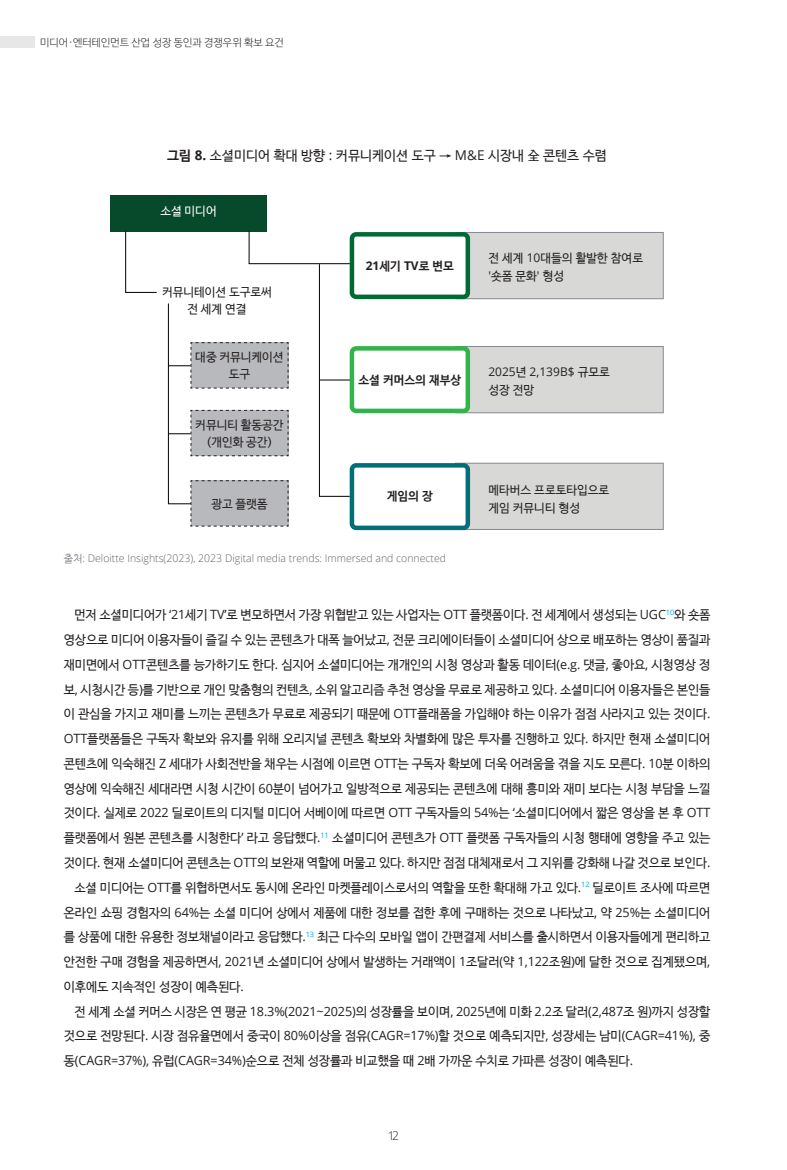
<style>
.page{position:relative;width:787px;height:1170px;background:#fff}
.page>*{position:absolute;margin:0;border:0;box-sizing:border-box;transform-origin:0 0}
.t1{font:13.5px "Nanum Barun Gothic";color:#231f20}
.t2{font:12.75px/24.8px "Nanum Barun Gothic";letter-spacing:-.01em;color:#231f20;text-align:justify}
.t3{font:12px "Nanum Barun Gothic";color:#231f20}
.t4{font:700 12px "Nanum Barun Gothic";color:#231f20}
.t5{font:12px "Open Sans";color:#231f20}
.t6{font:12px "Nanum Barun Gothic";color:#fff}
.t7{font:300 12px "Open Sans";color:#231f20}
.t8{font:300 10.5px "Open Sans";color:#5f6369}
.t9{font:300 10.5px "Nanum Barun Gothic";color:#231f20}
.s1{font-weight:700}
.s2{font-family:"Open Sans";font-weight:700}
.s3{font-family:"Open Sans"}
.s4{font-family:"Nanum Barun Gothic"}
</style>
<div class="page">
<div style="left:0;top:36px;width:35px;height:12px;background:#e6e7e6"></div>
<div style="left:455px;top:463px;width:208px;height:67px;background:#d8d9d7;border:1px solid #868a8e"></div>
<div style="left:455px;top:346px;width:208px;height:67px;background:#d8d9d7;border:1px solid #868a8e"></div>
<div style="left:455px;top:232px;width:208px;height:67px;background:#d8d9d7;border:1px solid #868a8e"></div>
<div style="left:111px;top:195px;width:155px;height:36px;background:#06492b"></div>
<div style="left:352px;top:234px;width:116px;height:63px;background:#fff;border-radius:4px"></div>
<div style="left:350px;top:232px;width:120px;height:67px;border:4px solid #006a35;border-radius:4px"></div>
<hr style="left:125px;top:232px;width:1px;height:60px;background:#000">
<hr style="left:126px;top:292px;width:30px;height:1px;background:#000">
<hr style="left:249px;top:232px;width:1px;height:32px;background:#000">
<hr style="left:249px;top:263px;width:100px;height:1px;background:#000">
<hr style="left:319px;top:264px;width:1px;height:232px;background:#000">
<hr style="left:168px;top:304px;width:1px;height:200px;background:#000">
<svg style="left:168px;top:342px;width:121px;height:47px"></svg>
<svg style="left:168px;top:409px;width:121px;height:47px"></svg>
<svg style="left:169px;top:480px;width:120px;height:47px"></svg>
<hr style="left:319px;top:496px;width:30px;height:1px;background:#000">
<hr style="left:320px;top:379px;width:30px;height:1px;background:#000">
<div style="left:352px;top:348px;width:116px;height:63px;background:#fff;border-radius:4px"></div>
<div style="left:350px;top:346px;width:120px;height:67px;border:4px solid #31b44a;border-radius:4px"></div>
<div style="left:352px;top:465px;width:116px;height:63px;background:#fff;border-radius:4px"></div>
<div style="left:350px;top:463px;width:120px;height:67px;border:4px solid #006f7a;border-radius:4px"></div>
<p class="t9" style="left:40px;top:37px;width:245px">미디어·엔터테인먼트 산업 성장 동인과 경쟁우위 확보 요건</p>
<p class="t1" style="left:167px;top:149px;width:441px"><span class="s1">그림</span> <span class="s2">8.</span> 소셜미디어 확대 방향 <span class="s3">:</span> 커뮤니케이션 도구 → <span class="s3">M&amp;E</span> 시장내 全 콘텐츠 수렴</p>
<p class="t6" style="left:160px;top:205px;width:58px">소셜 미디어</p>
<p class="t3" style="left:162px;top:286px;width:111px">커뮤니테이션 도구로써</p>
<p class="t3" style="left:187px;top:303px;width:60px">전 세계 연결</p>
<p class="t3" style="left:195px;top:351px;width:90px">대중 커뮤니케이션</p>
<p class="t3" style="left:229px;top:367px;width:23px">도구</p>
<p class="t3" style="left:195px;top:419px;width:90px">커뮤니티 활동공간</p>
<p class="t3" style="left:206px;top:435px;width:68px">(개인화 공간)</p>
<p class="t3" style="left:211px;top:497px;width:58px">광고 플랫폼</p>
<p class="t4" style="left:366px;top:260px;width:90px"><span class="s3">21</span>세기 <span class="s3">TV</span>로 변모</p>
<p class="t4" style="left:358px;top:374px;width:104px">소셜 커머스의 재부상</p>
<p class="t4" style="left:387px;top:490px;width:47px">게임의 장</p>
<p class="t8" style="left:64px;top:551px;width:384px"><span class="s4">출처</span>: Deloitte Insights(2023), 2023 Digital media trends: Immersed and connected</p>
<p class="t3" style="left:488px;top:251px;width:156px">전 세계 <span class="s3">10</span>대들의 활발한 참여로</p>
<p class="t3" style="left:488px;top:269px;width:77px"><span class="s3">'</span>숏폼 문화<span class="s3">'</span> 형성</p>
<p class="t5" style="left:488px;top:364px;width:123px">2025<span class="s4">년</span> 2,139B$ <span class="s4">규모로</span></p>
<p class="t3" style="left:488px;top:384px;width:47px">성장 전망</p>
<p class="t3" style="left:488px;top:483px;width:122px">메타버스 프로토타입으로</p>
<p class="t3" style="left:488px;top:501px;width:93px">게임 커뮤니티 형성</p>
<p class="t2" style="left:64px;top:603px;width:648px;text-indent:11px">먼저 소셜미디어가 <span class="s3">‘21</span>세기 <span class="s3">TV’</span>로 변모하면서 가장 위협받고 있는 사업자는 <span class="s3">OTT</span> 플랫폼이다<span class="s3">.</span> 전 세계에서 생성되는 <span class="s3">UGC</span><sup>10</sup>와 숏폼 영상으로 미디어 이용자들이 즐길 수 있는 콘텐츠가 대폭 늘어났고<span class="s3">,</span> 전문 크리에이터들이 소셜미디어 상으로 배포하는 영상이 품질과 재미면에서 <span class="s3">OTT</span>콘텐츠를 능가하기도 한다<span class="s3">.</span> 심지어 소셜미디어는 개개인의 시청 영상과 활동 데이터<span class="s3">(e.g.</span> 댓글<span class="s3">,</span> 좋아요<span class="s3">,</span> 시청영상 정 보<span class="s3">,</span> 시청시간 등<span class="s3">)</span>를 기반으로 개인 맞춤형의 컨텐츠<span class="s3">,</span> 소위 알고리즘 추천 영상을 무료로 제공하고 있다<span class="s3">.</span> 소셜미디어 이용자들은 본인들 이 관심을 가지고 재미를 느끼는 콘텐츠가 무료로 제공되기 때문에 <span class="s3">OTT</span>플래폼을 가입해야 하는 이유가 점점 사라지고 있는 것이다<span class="s3">.<br>OTT</span>플랫폼들은 구독자 확보와 유지를 위해 오리지널 콘텐츠 확보와 차별화에 많은 투자를 진행하고 있다<span class="s3">.</span> 하지만 현재 소셜미디어 콘텐츠에 익숙해진 <span class="s3">Z</span> 세대가 사회전반을 채우는 시점에 이르면 <span class="s3">OTT</span>는 구독자 확보에 더욱 어려움을 겪을 지도 모른다<span class="s3">. 10</span>분 이하의 영상에 익숙해진 세대라면 시청 시간이 <span class="s3">60</span>분이 넘어가고 일방적으로 제공되는 콘텐츠에 대해 흥미와 재미 보다는 시청 부담을 느낄 것이다<span class="s3">.</span> 실제로 <span class="s3">2022</span> 딜로이트의 디지털 미디어 서베이에 따르면 <span class="s3">OTT</span> 구독자들의 <span class="s3">54%</span>는 <span class="s3">‘</span>소셜미디어에서 짧은 영상을 본 후 <span class="s3">OTT </span>플랫폼에서 원본 콘텐츠를 시청한다<span class="s3">’</span> 라고 응답했다<span class="s3">.</span><sup>11</sup> 소셜미디어 콘텐츠가 <span class="s3">OTT</span> 플랫폼 구독자들의 시청 행태에 영향을 주고 있는 것이다<span class="s3">.</span> 현재 소셜미디어 콘텐츠는 <span class="s3">OTT</span>의 보완재 역할에 머물고 있다<span class="s3">.</span> 하지만 점점 대체재로서 그 지위를 강화해 나갈 것으로 보인다<span class="s3">.</span></p>
<p class="t2" style="left:64px;top:875px;width:648px;text-indent:11px">소셜 미디어는 <span class="s3">OTT</span>를 위협하면서도 동시에 온라인 마켓플레이스로서의 역할을 또한 확대해 가고 있다<span class="s3">.</span><sup>12</sup> 딜로이트 조사에 따르면 온라인 쇼핑 경험자의 <span class="s3">64%</span>는 소셜 미디어 상에서 제품에 대한 정보를 접한 후에 구매하는 것으로 나타났고<span class="s3">,</span> 약 <span class="s3">25%</span>는 소셜미디어 를 상품에 대한 유용한 정보채널이라고 응답했다<span class="s3">.</span><sup>13</sup> 최근 다수의 모바일 앱이 간편결제 서비스를 출시하면서 이용자들에게 편리하고 안전한 구매 경험을 제공하면서<span class="s3">, 2021</span>년 소셜미디어 상에서 발생하는 거래액이 <span class="s3">1</span>조달러<span class="s3">(</span>약 <span class="s3">1,122</span>조원<span class="s3">)</span>에 달한 것으로 집계됐으며<span class="s3">, </span>이후에도 지속적인 성장이 예측된다<span class="s3">.</span></p>
<p class="t2" style="left:64px;top:999px;width:648px;text-indent:11px">전 세계 소셜 커머스 시장은 연 평균 <span class="s3">18.3%(2021~2025)</span>의 성장률을 보이며<span class="s3">, 2025</span>년에 미화 <span class="s3">2.2</span>조 달러<span class="s3">(2,487</span>조 원<span class="s3">)</span>까지 성장할 것으로 전망된다<span class="s3">.</span> 시장 점유율면에서 중국이 <span class="s3">80%</span>이상을 점유<span class="s3">(CAGR=17%)</span>할 것으로 예측되지만<span class="s3">,</span> 성장세는 남미<span class="s3">(CAGR=41%),</span> 중 동<span class="s3">(CAGR=37%),</span> 유럽<span class="s3">(CAGR=34%)</span>순으로 전체 성장률과 비교했을 때 <span class="s3">2</span>배 가까운 수치로 가파른 성장이 예측된다<span class="s3">.</span></p>
<p class="t7" style="left:388px;top:1127px;width:13px">12</p>
</div>
